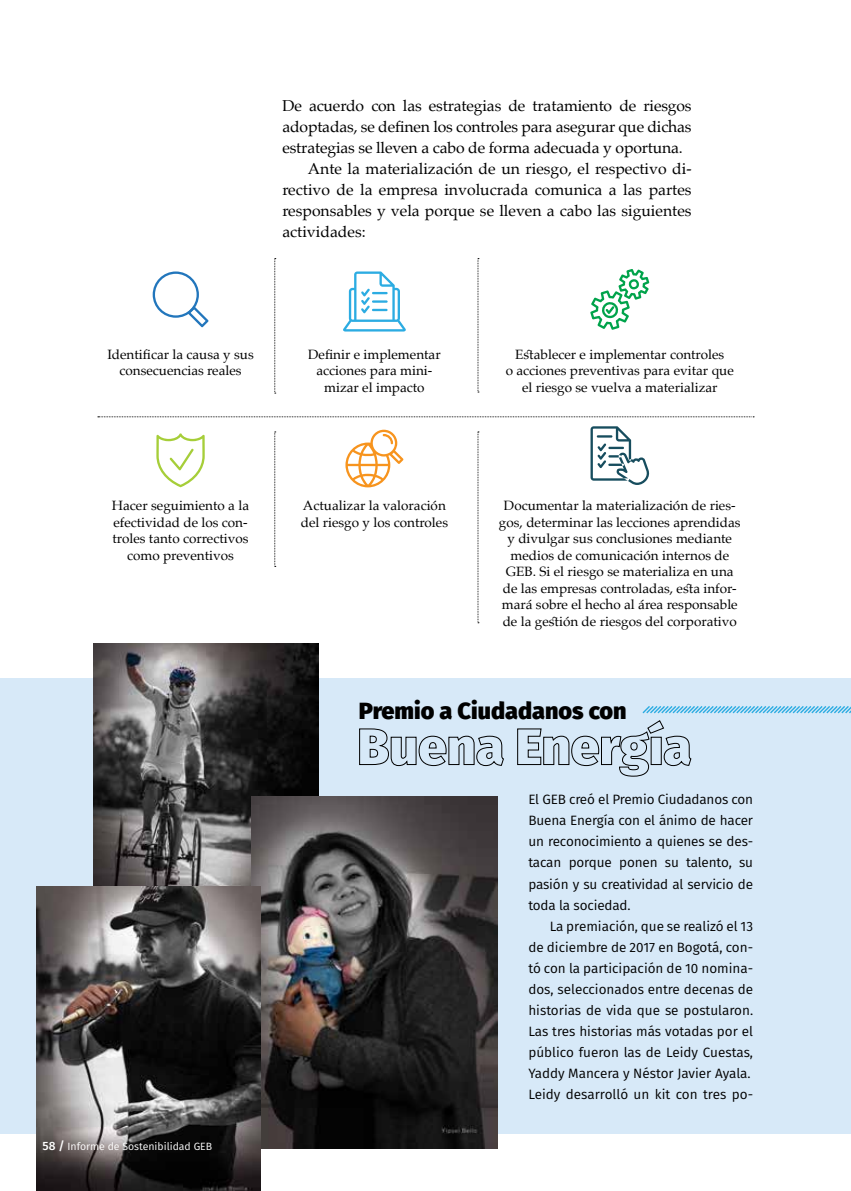
<style>
.page{position:relative;width:851px;height:1191px;background:#fff}
.page>*{position:absolute;margin:0;border:0;box-sizing:border-box;transform-origin:0 0}
.t1{font:800 23.4px "Fira Sans";color:#000}
.t2{font:15.75px "Palatino";letter-spacing:-.01em;color:#000}
.t3{font:13.5px/16.5px "Palatino";color:#000;text-align:center}
.t4{font:13.5px/21px "Fira Sans";color:#000;text-align:justify}
.t5{font:10.5px "Fira Sans";color:#fff}
.s1{font-weight:500;font-size:12px}
</style>
<div class="page">
<div style="left:0;top:678px;width:850px;height:455px;background:#d7e9f8"></div>
<img style="left:94px;top:644px;width:224px;height:243px">
<img style="left:251px;top:797px;width:246px;height:351px">
<img style="left:36px;top:887px;width:225px;height:304px">
<svg style="left:359px;top:728px;width:145px;height:38px"></svg>
<svg style="left:153px;top:271px;width:55px;height:56px"></svg>
<svg style="left:343px;top:271px;width:63px;height:60px"></svg>
<svg style="left:156px;top:433px;width:49px;height:54px"></svg>
<svg style="left:590px;top:269px;width:59px;height:61px"></svg>
<svg style="left:345px;top:430px;width:58px;height:57px"></svg>
<svg style="left:590px;top:426px;width:59px;height:59px"></svg>
<svg style="left:517px;top:706px;width:333px;height:71px"></svg>
<svg style="left:98px;top:416px;width:656px;height:1px"></svg>
<svg style="left:274px;top:258px;width:2px;height:136px"></svg>
<svg style="left:274px;top:431px;width:2px;height:136px"></svg>
<svg style="left:477px;top:431px;width:2px;height:192px"></svg>
<svg style="left:477px;top:258px;width:2px;height:134px"></svg>
<p class="t2" style="left:282px;top:93px;width:410px">De acuerdo con las estrategias de tratamiento de riesgos</p>
<p class="t2" style="left:282px;top:114px;width:410px">adoptadas, se definen los controles para asegurar que dichas</p>
<p class="t2" style="left:282px;top:135px;width:402px">estrategias se lleven a cabo de forma adecuada y oportuna.</p>
<p class="t2" style="left:308px;top:156px;width:385px">Ante la materialización de un riesgo, el respectivo di-</p>
<p class="t2" style="left:282px;top:177px;width:410px">rectivo de la empresa involucrada comunica a las partes</p>
<p class="t2" style="left:282px;top:198px;width:410px">responsables y vela porque se lleven a cabo las siguientes</p>
<p class="t2" style="left:282px;top:219px;width:85px">actividades:</p>
<p class="t3" style="left:107px;top:346px;width:148px">Identificar la causa y sus consecuencias reales</p>
<p class="t3" style="left:112px;top:497px;width:139px">Hacer seguimiento a la efectividad de los con&shy;troles tanto correctivos como preventivos</p>
<p class="t5" style="left:43px;top:1138px;width:171px"><span class="s1">58 /</span> Informe de Sostenibilidad GEB</p>
<p class="t3" style="left:308px;top:346px;width:134px">Definir e implementar acciones para mini&shy;mizar el impacto</p>
<p class="t3" style="left:505px;top:346px;width:230px">Establecer e implementar controles<br>o acciones preventivas para evitar que el riesgo se vuelva a materializar</p>
<p class="t3" style="left:301px;top:497px;width:149px;text-align:left">Actualizar la valoración del riesgo y los controles</p>
<p class="t3" style="left:499px;top:497px;width:243px">Documentar la materialización de ries&shy;gos, determinar las lecciones aprendidas y divulgar sus conclusiones mediante medios de comunicación internos de GEB. Si el riesgo se materializa en una de las empresas controladas, esta infor&shy;mará sobre el hecho al área responsable de la gestión de riesgos del corporativo</p>
<h1 class="t1" style="left:359px;top:690px;width:269px">Premio a Ciudadanos con</h1>
<p class="t4" style="left:528px;top:789px;width:226px">El GEB creó el Premio Ciudadanos con Buena Energía con el ánimo de hacer un reconocimiento a quienes se des&shy;tacan porque ponen su talento, su pasión y su creatividad al servicio de toda la sociedad.</p>
<p class="t4" style="left:528px;top:915px;width:226px;text-align:left;text-indent:21px">La premiación, que se realizó el 13 de diciembre de 2017 en Bogotá, con&shy;tó con la participación de 10 nomina&shy;dos, seleccionados entre decenas de historias de vida que se postularon.<br>Las tres historias más votadas por el público fueron las de Leidy Cuestas, Yaddy Mancera y Néstor Javier Ayala.<br>Leidy desarrolló un kit con tres po-</p>
</div>
